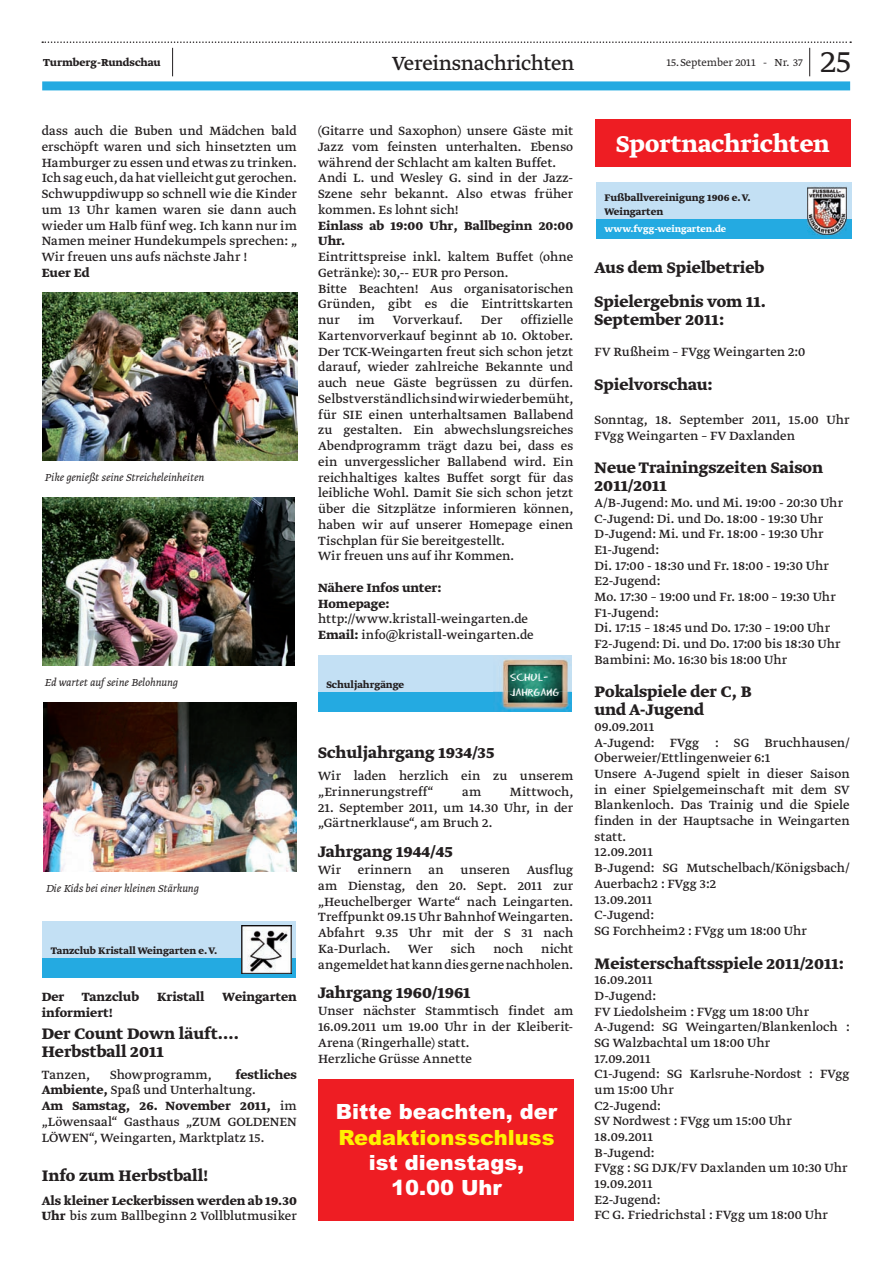
<style>
.page{position:relative;width:893px;height:1263px;background:#fff}
.page>*{position:absolute;margin:0;border:0;box-sizing:border-box;transform-origin:0 0}
.t1{font:300 36px "Greta Text Std";color:#231f20}
.t2{font:700 27px "Greta Text Std";color:#fff}
.t3{font:22.5px "Greta Text Std";letter-spacing:-.015em;color:#231f20}
.t4{font:900 21px/25.2px "Arial";color:#fff;text-align:center}
.t5{font:700 18px/18px "Greta Text Std";color:#231f20}
.t6{font:14.1px/15.8px "Greta Text Std";letter-spacing:.005em;color:#231f20}
.t7{font:700 14.1px/15.8px "Greta Text Std";color:#231f20}
.t8{font:italic 300 12px "Greta Text Std";color:#231f20}
.t9{font:300 12px "Greta Text Std";color:#231f20}
.t10{font:700 12px "Greta Text Std";color:#231f20}
.t11{font:11.85px/14.2px "Eraser Dust";color:#fff}
.t12{font:700 11.25px/13.5px "Greta Text Std";color:#231f20}
.t13{font:700 11.1px "Greta Text Std";color:#231f20}
.t14{font:700 10.5px "Greta Text Std";color:#fff}
.s1{font-weight:700}
.s2{font-weight:400}
.s3{color:#fff101}
</style>
<div class="page">
<div style="left:42px;top:81px;width:808px;height:9px;background:#24aae1"></div>
<svg style="left:42px;top:41px;width:809px;height:35px"></svg>
<img style="left:43px;top:293px;width:255px;height:168px">
<img style="left:43px;top:497px;width:252px;height:169px">
<img style="left:44px;top:703px;width:252px;height:168px">
<div style="left:43px;top:921px;width:253px;height:57px;background:#c3e0f4"></div>
<div style="left:43px;top:958px;width:253px;height:20px;background:#24aae1"></div>
<div style="left:242px;top:926px;width:50px;height:48px;background:#464446"></div>
<img style="left:242px;top:926px;width:49px;height:48px">
<div style="left:318px;top:655px;width:253px;height:57px;background:#c3e0f4"></div>
<div style="left:318px;top:692px;width:253px;height:20px;background:#24aae1"></div>
<img style="left:571px;top:655px;width:1px;height:57px">
<img style="left:493px;top:659px;width:78px;height:53px">
<div style="left:595px;top:119px;width:255px;height:47px;background:#ee1d23"></div>
<div style="left:319px;top:1079px;width:255px;height:141px;background:#ee1d23"></div>
<div style="left:596px;top:182px;width:255px;height:57px;background:#c3e0f4"></div>
<div style="left:596px;top:219px;width:255px;height:20px;background:#24aae1"></div>
<img style="left:807px;top:186px;width:40px;height:49px">
<p class="t10" style="left:43px;top:58px;width:119px">Turmberg-Rundschau</p>
<p class="t3" style="left:392px;top:54px;width:184px">Vereinsnachrichten</p>
<p class="t9" style="left:666px;top:55px;width:138px">15. September 2011 - Nr. 37</p>
<p class="t1" style="left:821px;top:39px;width:32px">25</p>
<p class="t6" style="left:42px;top:124px;width:257px">dass auch die Buben und Mädchen bald erschöpft waren und sich hinsetzten um Hamburger zu essen und etwas zu trinken.<br>Ich sag euch, da hat vielleicht gut gerochen.<br>Schwuppdiwupp so schnell wie die Kinder um 13 Uhr kamen waren sie dann auch wieder um Halb fü nf weg. Ich kann nur im Namen meiner Hundekumpels sprechen: „ Wir freuen uns aufs nächste Jahr !<br><span class="s1">Euer Ed</span></p>
<p class="t8" style="left:45px;top:470px;width:161px">Pike genießt seine Streicheleinheiten</p>
<p class="t8" style="left:45px;top:675px;width:135px">Ed wartet auf seine Belohnung</p>
<p class="t8" style="left:46px;top:880px;width:155px">Die Kids bei einer kleinen Stärkung</p>
<p class="t13" style="left:51px;top:946px;width:168px">Tanzclub Kristall Weingarten e. V.</p>
<p class="t7" style="left:42px;top:990px;width:99px">Der Tanzclub</p>
<p class="t7" style="left:157px;top:990px;width:49px">Kristall</p>
<p class="t7" style="left:222px;top:990px;width:76px">Weingarten</p>
<p class="t7" style="left:42px;top:1006px;width:73px">informiert!</p>
<p class="t5" style="left:42px;top:1026px;width:199px">Der Count Down läuft....<br>Herbstball 2011</p>
<p class="t6" style="left:42px;top:1067px;width:50px">Tanzen,</p>
<p class="t6" style="left:110px;top:1067px;width:103px">Showprogramm,</p>
<p class="t6" style="left:42px;top:1067px;width:257px;text-indent:194px"><span class="s1">festliches<br>Ambiente,</span> Spaß und Unterhaltung.<br><span class="s1">Am Samstag, 26. November 2011,</span> im „Löwensaal“ Gasthaus „ZUM GOLDENEN<br>LÖWEN“, Weingarten, Marktplatz 15.</p>
<p class="t5" style="left:42px;top:1168px;width:168px">Info zum Herbstball!</p>
<p class="t7" style="left:42px;top:1193px;width:257px">Als kleiner Leckerbissen werden ab 19.30<br>Uhr <span class="s2">bis zum Ballbeginn 2 Vollblutmusiker</span></p>
<p class="t6" style="left:318px;top:124px;width:257px">(Gitarre und Saxophon) unsere Gäste mit<br>Jazz vom feinsten unterhalten. Ebenso während der Schlacht am kalten Buffet.<br>Andi L. und Wesley G. sind in der Jazz-<br>Szene sehr bekannt. Also etwas frü her kommen. Es lohnt sich!<br><span class="s1">Einlass ab 19:00 Uhr, Ballbeginn 20:00<br>Uhr.<br></span>Eintrittspreise inkl. kaltem Buffet (ohne<br>Getränke): 30,-- EUR pro Person.<br>Bitte Beachten! Aus organisatorischen<br>Grü nden, gibt es die Eintrittskarten nur</p>
<p class="t6" style="left:318px;top:313px;width:257px;text-indent:203px">offizielle Kartenvorverkauf beginnt ab 10. Oktober.<br>Der TCK-Weingarten freut sich schon jetzt darauf, wieder zahlreiche Bekannte und auch neue Gäste begrü ssen zu dü rfen.<br>Selbstverständlich sind wir wieder bemü ht, fü r SIE einen unterhaltsamen Ballabend zu gestalten. Ein abwechslungsreiches Abendprogramm trägt dazu bei, dass es ein unvergesslicher Ballabend wird. Ein reichhaltiges kaltes Buffet sorgt fü r das leibliche Wohl. Damit Sie sich schon jetzt ü ber die Sitzplätze informieren können, haben wir auf unserer Homepage einen Tischplan fü r Sie bereitgestellt.<br>Wir freuen uns auf ihr Kommen.</p>
<p class="t6" style="left:318px;top:580px;width:217px"><span class="s1">Nähere Infos unter:<br>Homepage: </span>http://www.kristall-weingarten.de<br><span class="s1">Email:</span> info@kristall-weingarten.de</p>
<p class="t6" style="left:358px;top:313px;width:18px">im</p>
<p class="t6" style="left:393px;top:313px;width:71px">Vorverkauf.</p>
<p class="t6" style="left:481px;top:313px;width:23px">Der</p>
<p class="t13" style="left:326px;top:680px;width:79px">Schuljahrgänge</p>
<p class="t11" style="left:510px;top:670px;width:51px">SCHUL-<br>JAHRGANG</p>
<p class="t5" style="left:318px;top:744px;width:178px">Schuljahrgang 1934/35</p>
<p class="t6" style="left:318px;top:769px;width:257px">Wir laden herzlich ein zu unserem „Erinnerungstreff“</p>
<p class="t6" style="left:462px;top:784px;width:21px">am</p>
<p class="t6" style="left:510px;top:784px;width:65px">Mittwoch,</p>
<p class="t6" style="left:318px;top:800px;width:257px">21. September 2011, um 14.30 Uhr, in der „Gärtnerklause“, am Bruch 2.</p>
<p class="t5" style="left:318px;top:843px;width:136px">Jahrgang 1944/45</p>
<p class="t6" style="left:318px;top:863px;width:257px;text-align:justify">Wir erinnern an unseren Ausflug am Dienstag, den 20. Sept. 2011 zur „Heuchelberger Warte“ nach Leingarten.<br>Treffpunkt 09.15 Uhr Bahnhof Weingarten.<br>Abfahrt 9.35 Uhr mit der S 31 nach Ka-Durlach.</p>
<p class="t6" style="left:318px;top:941px;width:257px;text-align:right">nicht<br>angemeldet hat kann dies gerne nachholen.</p>
<p class="t5" style="left:318px;top:985px;width:154px">Jahrgang 1960/1961</p>
<p class="t6" style="left:318px;top:1004px;width:257px">Unser nächster Stammtisch findet am 16.09.2011 um 19.00 Uhr in der Kleiberit-Arena (Ringerhalle) statt.<br>Herzliche Grü sse Annette</p>
<p class="t6" style="left:408px;top:941px;width:26px">Wer</p>
<p class="t6" style="left:451px;top:941px;width:26px">sich</p>
<p class="t6" style="left:493px;top:941px;width:31px">noch</p>
<p class="t4" style="left:336px;top:1099px;width:223px">Bitte beachten, der<br><span class="s3">Redaktionsschluss </span>ist dienstags,<br>10.00 Uhr</p>
<p class="t2" style="left:616px;top:133px;width:215px">Sportnachrichten</p>
<p class="t12" style="left:605px;top:192px;width:148px">Fußballvereinigung 1906 e. V.<br>Weingarten</p>
<p class="t14" style="left:605px;top:224px;width:123px">www.fvgg-weingarten.de</p>
<p class="t5" style="left:595px;top:252px;width:173px;line-height:33.8px">Aus dem Spielbetrieb<br>Spielergebnis vom 11.</p>
<p class="t5" style="left:595px;top:312px;width:131px">September 2011:</p>
<p class="t6" style="left:595px;top:345px;width:212px">FV Rußheim – FVgg Weingarten 2:0</p>
<p class="t5" style="left:595px;top:377px;width:120px">Spielvorschau:</p>
<p class="t6" style="left:595px;top:412px;width:257px">Sonntag, 18. September 2011, 15.00 Uhr<br>FVgg Weingarten – FV Daxlanden</p>
<p class="t5" style="left:595px;top:460px;width:230px">Neue Trainingszeiten Saison<br>2011/2011</p>
<p class="t6" style="left:595px;top:495px;width:250px">A/B-Jugend: Mo. und Mi. 19:00 - 20:30 Uhr<br>C-Jugend: Di. und Do. 18:00 - 19:30 Uhr<br>D-Jugend: Mi. und Fr. 18:00 - 19:30 Uhr<br>E1-Jugend:<br>Di. 17:00 - 18:30 und Fr. 18:00 - 19:30 Uhr<br>E2-Jugend:<br>Mo. 17:30 – 19:00 und Fr. 18:00 – 19:30 Uhr<br>F1-Jugend:<br>Di. 17:15 – 18:45 und Do. 17:30 – 19:00 Uhr<br>F2-Jugend: Di. und Do. 17:00 bis 18:30 Uhr<br>Bambini: Mo. 16:30 bis 18:00 Uhr</p>
<p class="t5" style="left:595px;top:684px;width:159px">Pokalspiele der C, B und A-Jugend</p>
<p class="t6" style="left:595px;top:720px;width:257px">09.09.2011<br>A-Jugend: FVgg : SG Bruchhausen/<br>Oberweier/Ettlingenweier 6:1<br>Unsere A-Jugend spielt in dieser Saison in einer Spielgemeinschaft mit dem SV<br>Blankenloch. Das Trainig und die Spiele finden in der Hauptsache in Weingarten statt.<br>12.09.2011<br>B-Jugend: SG Mutschelbach/Königsbach/<br>Auerbach2 : FVgg 3:2<br>13.09.2011<br>C-Jugend:<br>SG Forchheim2 : FVgg um 18:00 Uhr</p>
<p class="t5" style="left:595px;top:955px;width:251px">Meisterschaftsspiele 2011/2011:</p>
<p class="t6" style="left:595px;top:973px;width:257px">16.09.2011<br>D-Jugend:<br>FV Liedolsheim : FVgg um 18:00 Uhr<br>A-Jugend: SG Weingarten/Blankenloch :<br>SG Walzbachtal um 18:00 Uhr<br>17.09.2011<br>C1-Jugend: SG Karlsruhe-Nordost : FVgg um 15:00 Uhr<br>C2-Jugend:<br>SV Nordwest : FVgg um 15:00 Uhr<br>18.09.2011<br>B-Jugend:<br>FVgg : SG DJK/FV Daxlanden um 10:30 Uhr<br>19.09.2011<br>E2-Jugend:<br>FC G. Friedrichstal : FVgg um 18:00 Uhr</p>
</div>
